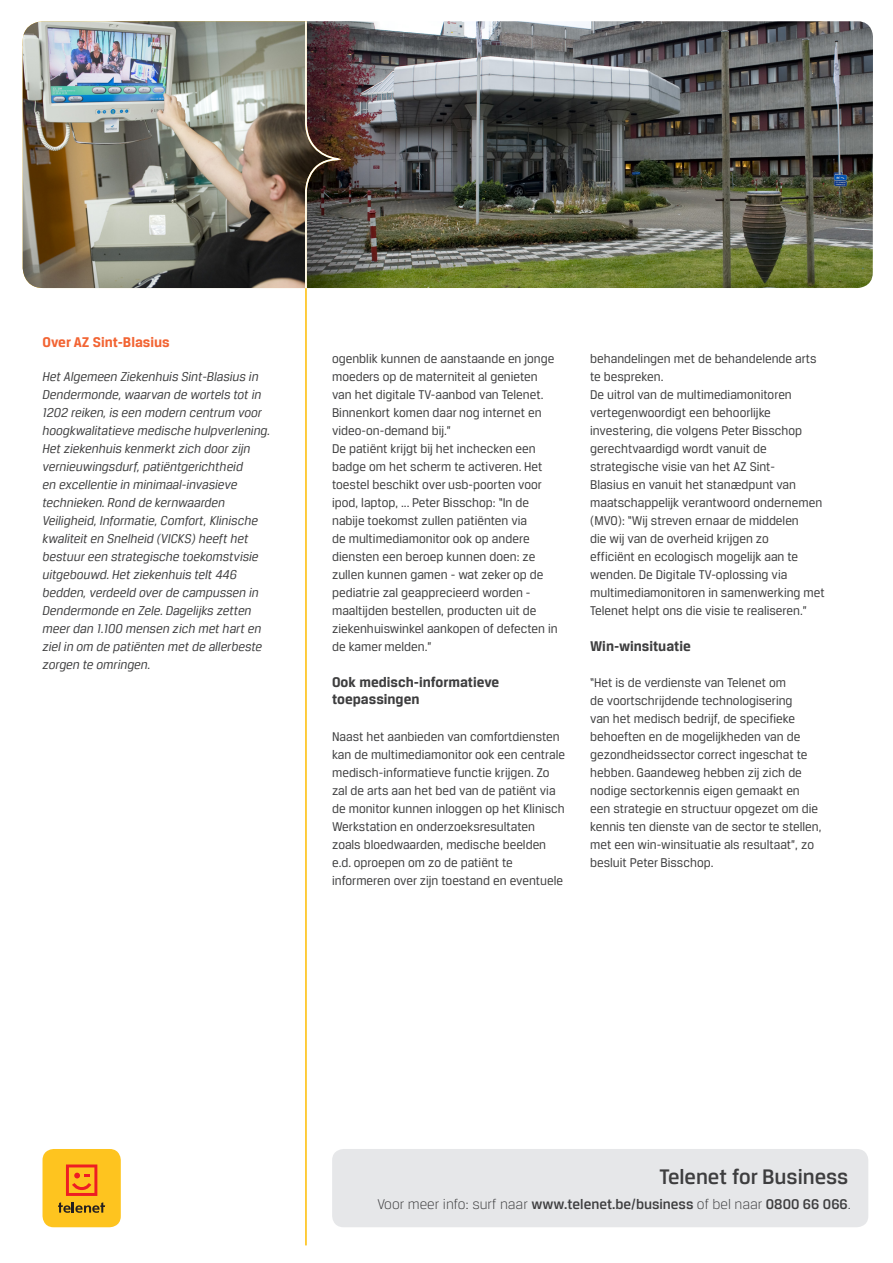
<style>
.page{position:relative;width:893px;height:1263px;background:#fff}
.page>*{position:absolute;margin:0;border:0;box-sizing:border-box;transform-origin:0 0}
.t1{font:500 22.35px "Breuer Text";color:#3e3e3f}
.Info_-_niet_bold{font:500 15px "Breuer Text";color:#3e3e3f}
.Titel_Body_artikel{font:700 15px/16.5px "Breuer Text";color:#3e3e3f}
.Titel_lijst{font:700 15px "Breuer Text";color:#f26433}
.Body_artikel{font:13.5px/18px "Breuer Text";color:#3e3e3f}
.Over_firma_-_bodytek{font:italic 13.5px/18px "Breuer Text";color:#3e3e3f}
.s1{font-weight:300}
</style>
<div class="page">
<img style="left:381px;top:21px;width:492px;height:267px">
<img style="left:23px;top:21px;width:281px;height:267px">
<svg style="left:305px;top:290px;width:35px;height:956px"></svg>
<img style="left:304px;top:21px;width:77px;height:269px">
<div style="left:332px;top:1149px;width:536px;height:78px;background:#e6e7e9;border-radius:11px"></div>
<div style="left:43px;top:1149px;width:78px;height:78px;background:#fec41f;border-radius:11px"></div>
<svg style="left:58px;top:1202px;width:47px;height:11px"></svg>
<svg style="left:66px;top:1164px;width:31px;height:32px"></svg>
<p class="Titel_lijst" style="left:43px;top:334px;width:129px">Over AZ Sint-Blasius</p>
<p class="Over_firma_-_bodytek" style="left:43px;top:368px;width:229px">Het Algemeen Ziekenhuis Sint-Blasius in Dendermonde, waarvan de wortels tot in 1202 reiken, is een modern centrum voor hoogkwalitatieve medische hulpverlening.<br>Het ziekenhuis kenmerkt zich door zijn vernieuwingsdurf, patiëntgerichtheid<br>en excellentie in minimaal-invasieve technieken. Rond de kernwaarden Veiligheid, Informatie, Comfort, Klinische kwaliteit en Snelheid (VICKS) heeft het bestuur een strategische toekomstvisie uitgebouwd. Het ziekenhuis telt 446 bedden, verdeeld over de campussen in Dendermonde en Zele. Dagelijks zetten meer dan 1.100 mensen zich met hart en ziel in om de patiënten met de allerbeste zorgen te omringen.</p>
<p class="Body_artikel" style="left:332px;top:350px;width:224px">ogenblik kunnen de aanstaande en jonge moeders op de materniteit al genieten van het digitale TV-aanbod van Telenet.<br>Binnenkort komen daar nog internet en video-on-demand bij.”</p>
<p class="Body_artikel" style="left:332px;top:440px;width:227px">De patiënt krijgt bij het inchecken een badge om het scherm te activeren. Het toestel beschikt over usb-poorten voor ipod, laptop, ... Peter Bisschop: “In de nabije toekomst zullen patiënten via<br>de multimediamonitor ook op andere diensten een beroep kunnen doen: ze zullen kunnen gamen - wat zeker op de pediatrie zal geapprecieerd worden - maaltijden bestellen, producten uit de ziekenhuiswinkel aankopen of defecten in de kamer melden.”</p>
<p class="Titel_Body_artikel" style="left:332px;top:674px;width:169px">Ook medisch-informatieve toepassingen</p>
<p class="Body_artikel" style="left:332px;top:728px;width:234px">Naast het aanbieden van comfortdiensten kan de multimediamonitor ook een centrale medisch-informatieve functie krijgen. Zo zal de arts aan het bed van de patiënt via de monitor kunnen inloggen op het Klinisch Werkstation en onderzoeksresultaten zoals bloedwaarden, medische beelden e.d. oproepen om zo de patiënt te informeren over zijn toestand en eventuele</p>
<p class="Body_artikel" style="left:590px;top:350px;width:228px">behandelingen met de behandelende arts te bespreken.</p>
<p class="Body_artikel" style="left:590px;top:386px;width:236px">De uitrol van de multimediamonitoren vertegenwoordigt een behoorlijke investering, die volgens Peter Bisschop gerechtvaardigd wordt vanuit de strategische visie van het AZ Sint-<br>Blasius en vanuit het stanædpunt van maatschappelijk verantwoord ondernemen (MVO): “Wij streven ernaar de middelen<br>die wij van de overheid krijgen zo<br>efficiënt en ecologisch mogelijk aan te wenden. De Digitale TV-oplossing via multimediamonitoren in samenwerking met Telenet helpt ons die visie te realiseren.”</p>
<p class="Titel_Body_artikel" style="left:590px;top:638px;width:102px">Win-winsituatie</p>
<p class="Body_artikel" style="left:590px;top:674px;width:233px">“Het is de verdienste van Telenet om<br>de voortschrijdende technologisering<br>van het medisch bedrijf, de specifieke behoeften en de mogelijkheden van de gezondheidssector correct ingeschat te hebben. Gaandeweg hebben zij zich de nodige sectorkennis eigen gemaakt en een strategie en structuur opgezet om die kennis ten dienste van de sector te stellen, met een win-winsituatie als resultaat”, zo besluit Peter Bisschop.</p>
<p class="t1" style="left:659px;top:1164px;width:190px">Telenet for Business</p>
<p class="Info_-_niet_bold" style="left:377px;top:1196px;width:475px"><span class="s1">Voor meer info: surf naar</span> www.telenet.be/business <span class="s1">of bel naar</span> 0800 66 066<span class="s1">.</span></p>
</div>
